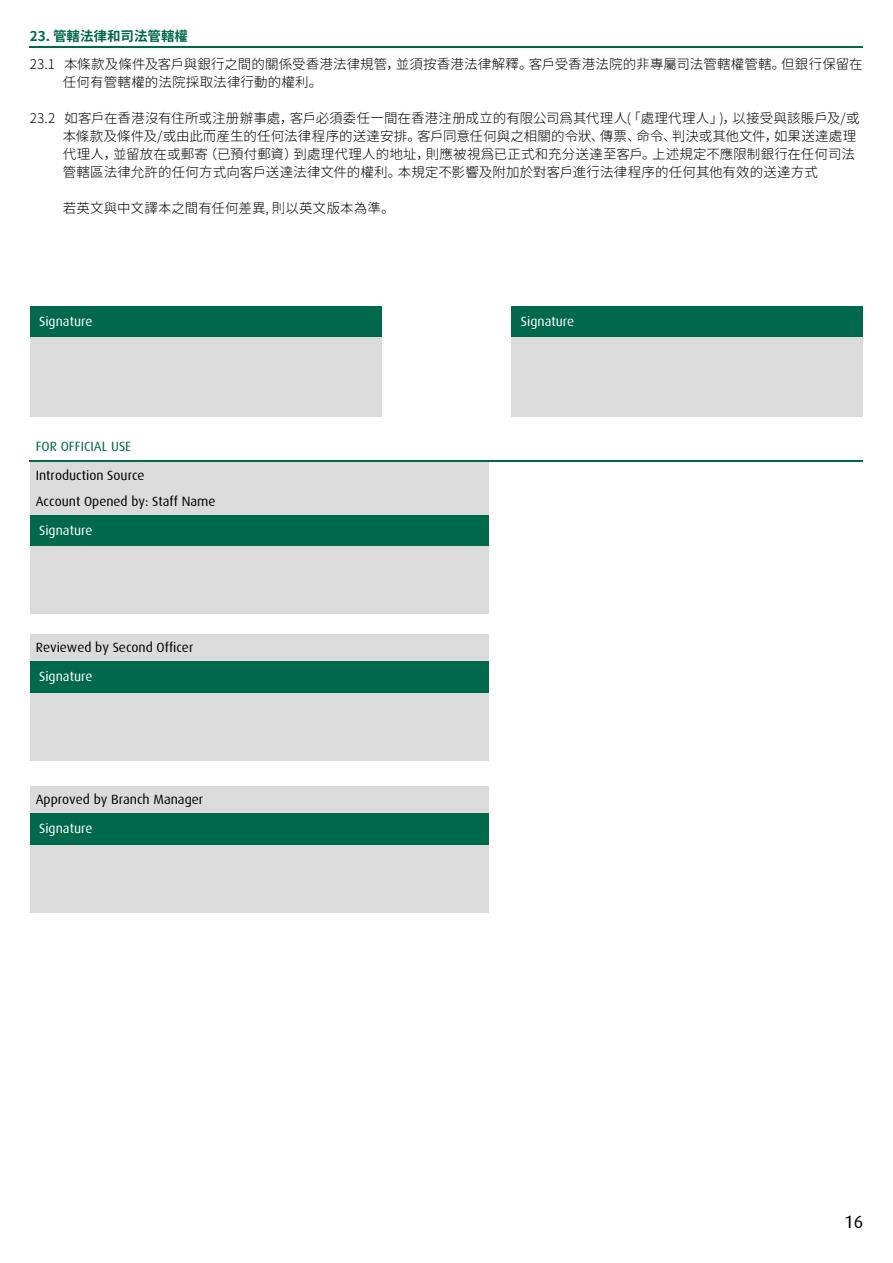
<style>
.page{position:relative;width:893px;height:1263px;background:#fff}
.page>*{position:absolute;margin:0;border:0;box-sizing:border-box;transform-origin:0 0}
.t1{font:18px "Dax";color:#000}
.t2{font:300 13.5px/18px "Gen Jyuu Gothic L";letter-spacing:.005em;color:#000}
.t3{font:13.5px/26.4px "Dax";color:#000}
.t4{font:13.5px "Dax";color:#fff}
.t5{font:13.5px "Dax";color:#00684b}
.t6{font:700 13.5px "Gen Jyuu Gothic L";color:#00684b}
</style>
<div class="page">
<hr style="left:30px;top:47px;width:833px;height:1px;background:#00684b">
<div style="left:30px;top:306px;width:351px;height:32px;background:#00694b"></div>
<div style="left:512px;top:306px;width:351px;height:32px;background:#00694b"></div>
<div style="left:30px;top:338px;width:351px;height:79px;background:#dbdbdb"></div>
<div style="left:512px;top:338px;width:351px;height:79px;background:#dbdbdb"></div>
<hr style="left:30px;top:461px;width:833px;height:1px;background:#00684b">
<div style="left:30px;top:462px;width:459px;height:26px;background:#dbdbdb"></div>
<div style="left:30px;top:488px;width:459px;height:27px;background:#dbdbdb"></div>
<div style="left:30px;top:635px;width:459px;height:26px;background:#dbdbdb"></div>
<div style="left:30px;top:787px;width:459px;height:26px;background:#dbdbdb"></div>
<div style="left:30px;top:515px;width:459px;height:31px;background:#00694b"></div>
<div style="left:30px;top:661px;width:459px;height:32px;background:#00694b"></div>
<div style="left:30px;top:813px;width:459px;height:32px;background:#00694b"></div>
<div style="left:30px;top:546px;width:459px;height:68px;background:#dbdbdb"></div>
<div style="left:30px;top:693px;width:459px;height:67px;background:#dbdbdb"></div>
<div style="left:30px;top:845px;width:459px;height:67px;background:#dbdbdb"></div>
<p class="t6" style="left:30px;top:26px;width:160px">23. 管轄法律和司法管轄權</p>
<p class="t2" style="left:63px;top:55px;width:801px;text-indent:-33px">23.1 本條款及條件及客戶與銀行之間的關係受香港法律規管，並須按香港法律解釋。客戶受香港法院的非專屬司法管轄權管轄。但銀行保留在任何有管轄權的法院採取法律行動的權利。</p>
<p class="t2" style="left:63px;top:109px;width:798px;text-indent:-33px">23.2 如客戶在香港沒有住所或注册辦事處，客戶必須委任一間在香港注册成立的有限公司爲其代理人(「處理代理人」)，以接受與該賬戶及/或本條款及條件及/或由此而産生的任何法律程序的送達安排。客戶同意任何與之相關的令狀、傳票、命令、判決或其他文件，如果送達處理代理人，並留放在或郵寄（已預付郵資）到處理代理人的地址，則應被視爲已正式和充分送達至客戶。上述規定不應限制銀行在任何司法管轄區法律允許的任何方式向客戶送達法律文件的權利。本規定不影響及附加於對客戶進行法律程序的任何其他有效的送達方式</p>
<p class="t2" style="left:63px;top:199px;width:333px">若英文與中文譯本之間有任何差異, 則以英文版本為準。</p>
<p class="t4" style="left:39px;top:314px;width:55px">Signature</p>
<p class="t4" style="left:521px;top:314px;width:55px">Signature</p>
<p class="t5" style="left:36px;top:438px;width:97px">FOR OFFICIAL USE</p>
<p class="t3" style="left:36px;top:462px;width:181px">Introduction Source<br>Account Opened by: Staff Name</p>
<p class="t4" style="left:39px;top:523px;width:55px">Signature</p>
<p class="t3" style="left:36px;top:634px;width:159px">Reviewed by Second Officer</p>
<p class="t4" style="left:39px;top:669px;width:55px">Signature</p>
<p class="t3" style="left:36px;top:786px;width:169px">Approved by Branch Manager</p>
<p class="t4" style="left:39px;top:821px;width:55px">Signature</p>
<h1 class="t1" style="left:844px;top:1212px;width:21px">16</h1>
</div>
